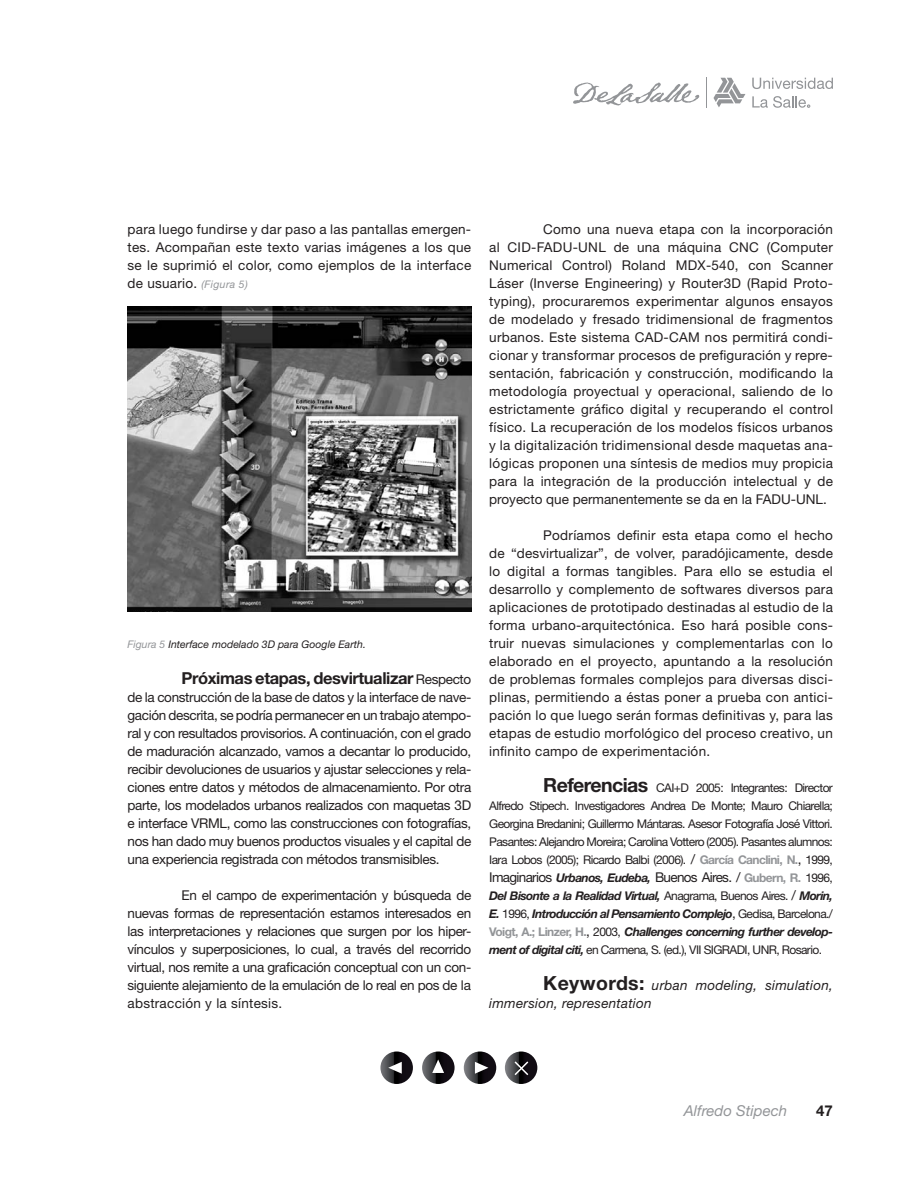
<style>
.page{position:relative;width:918px;height:1188px;background:#fff}
.page>*{position:absolute;margin:0;border:0;box-sizing:border-box;transform-origin:0 0}
.t1{font:700 16.5px "Helvetica Neue";letter-spacing:-.025em;color:#231f20}
.t2{font:italic 15px "Helvetica Neue";color:#939598}
.t3{font:700 15px "Helvetica Neue";color:#231f20}
.t4{font:13.5px/18px "Helvetica Neue";color:#231f20;text-align:justify}
.t5{font:italic 13.5px/18px "Helvetica Neue";letter-spacing:.02em;color:#231f20}
.t6{font:13.5px "Helvetica Neue";letter-spacing:-.05em;color:#231f20}
.t7{font:12px/18px "Helvetica Neue";letter-spacing:-.05em;color:#231f20;text-align:justify}
.t8{font:italic 700 12px/18px "Helvetica Neue";letter-spacing:-.05em;color:#231f20;text-align:justify}
.t9{font:italic 10.5px "Helvetica Neue";color:#231f20}
.s1{font-style:italic;font-size:10.5px;color:#939598}
.s2{color:#939598}
.s3{font-weight:400;font-size:13.5px}
.s4{font-weight:700;font-size:19.5px}
.s5{font-size:13.5px}
.s6{font-weight:700;color:#939598}
.s7{font-weight:700;font-style:italic;font-size:12px}
.s8{font-weight:700;font-size:12px;color:#939598}
.s9{font-size:12px}
.s10{font-weight:400;font-style:normal}
.s11{font-weight:400;font-style:normal;font-size:13.5px}
.s12{font-style:normal;color:#939598}
.s13{font-weight:700;font-style:normal;font-size:19.5px}
</style>
<div class="page">
<svg style="left:573px;top:83px;width:126px;height:22px"></svg>
<hr style="left:706px;top:78px;width:1px;height:30px;background:#939598">
<svg style="left:714px;top:78px;width:31px;height:29px"></svg>
<svg style="left:752px;top:78px;width:81px;height:11px"></svg>
<svg style="left:752px;top:96px;width:58px;height:12px"></svg>
<img style="left:128px;top:306px;width:343px;height:306px">
<svg style="left:380px;top:1052px;width:33px;height:32px"></svg>
<svg style="left:388px;top:1062px;width:14px;height:12px"></svg>
<svg style="left:464px;top:1052px;width:32px;height:32px"></svg>
<svg style="left:475px;top:1062px;width:13px;height:12px"></svg>
<svg style="left:422px;top:1052px;width:33px;height:32px"></svg>
<svg style="left:432px;top:1059px;width:12px;height:14px"></svg>
<svg style="left:505px;top:1052px;width:32px;height:32px"></svg>
<svg style="left:513px;top:1060px;width:17px;height:17px"></svg>
<p class="t4" style="left:128px;top:222px;width:345px">para luego fundirse y dar paso a las pantallas emergen&shy;tes. Acompañan este texto varias imágenes a los que se le suprimió el color, como ejemplos de la interface de usuario. <span class="s1">(Figura 5)</span></p>
<p class="t9" style="left:128px;top:641px;width:240px"><span class="s2">Figura 5</span> Interface modelado 3D para Google Earth.</p>
<p class="t1" style="left:182px;top:672px;width:291px">Próximas etapas, desvirtualizar <span class="s3">Respecto</span></p>
<p class="t4" style="left:128px;top:690px;width:345px">de la construcción de la base de datos y la interface de nave&shy;gación descrita, se podría permanecer en un trabajo atempo&shy;ral y con resultados provisorios. A continuación, con el grado de maduración alcanzado, vamos a decantar lo producido, recibir devoluciones de usuarios y ajustar selecciones y rela&shy;ciones entre datos y métodos de almacenamiento. Por otra parte, los modelados urbanos realizados con maquetas 3D e interface VRML, como las construcciones con fotografías, nos han dado muy buenos productos visuales y el capital de una experiencia registrada con métodos transmisibles.</p>
<p class="t4" style="left:128px;top:888px;width:345px;text-indent:54px">En el campo de experimentación y búsqueda de nuevas formas de representación estamos interesados en las interpretaciones y relaciones que surgen por los hiper&shy;vínculos y superposiciones, lo cual, a través del recorrido virtual, nos remite a una graficación conceptual con un con&shy;siguiente alejamiento de la emulación de lo real en pos de la abstracción y la síntesis.</p>
<p class="t4" style="left:489px;top:222px;width:345px;text-indent:54px">Como una nueva etapa con la incorporación al CID-FADU-UNL de una máquina CNC (Computer Numerical Control) Roland MDX-540, con Scanner Láser (Inverse Engineering) y Router3D (Rapid Proto&shy;typing), procuraremos experimentar algunos ensayos de modelado y fresado tridimensional de fragmentos urbanos. Este sistema CAD-CAM nos permitirá condi&shy;cionar y transformar procesos de prefiguración y repre&shy;sentación, fabricación y construcción, modificando la metodología proyectual y operacional, saliendo de lo estrictamente gráfico digital y recuperando el control físico. La recuperación de los modelos físicos urbanos y la digitalización tridimensional desde maquetas ana&shy;lógicas proponen una síntesis de medios muy propicia para la integración de la producción intelectual y de proyecto que permanentemente se da en la FADU-UNL.</p>
<p class="t4" style="left:489px;top:528px;width:345px;text-indent:54px">Podríamos definir esta etapa como el hecho de “desvirtualizar”, de volver, paradójicamente, desde lo digital a formas tangibles. Para ello se estudia el desarrollo y complemento de softwares diversos para aplicaciones de prototipado destinadas al estudio de la forma urbano-arquitectónica. Eso hará posible cons&shy;truir nuevas simulaciones y complementarlas con lo elaborado en el proyecto, apuntando a la resolución de problemas formales complejos para diversas disci&shy;plinas, permitiendo a éstas poner a prueba con antici&shy;pación lo que luego serán formas definitivas y, para las etapas de estudio morfológico del proceso creativo, un infinito campo de experimentación.</p>
<p class="t7" style="left:489px;top:780px;width:345px;text-indent:54px"><span class="s4">Referencias</span> CAI+D 2005: Integrantes: Director Alfredo Stipech. Investigadores Andrea De Monte; Mauro Chiarella; Georgina Bredanini; Guillermo Mántaras. Asesor Fotografía José Vittori.<br>Pasantes: Alejandro Moreira; Carolina Vottero (2005). Pasantes alumnos:<br>Iara Lobos (2005); Ricardo Balbi (2006). <span class="s5">/</span> <span class="s6">García Canclini, N.</span><span class="s5">,</span> 1999,</p>
<p class="t6" style="left:489px;top:872px;width:345px">Imaginarios <span class="s7">Urbanos, Eudeba,</span> Buenos Aires. / <span class="s8">Gubern, R.</span> <span class="s9">1996,</span></p>
<p class="t8" style="left:489px;top:888px;width:345px">Del Bisonte a la Realidad Virtual, <span class="s10">Anagrama, Buenos Aires.</span> <span class="s11">/</span> Morin, E. <span class="s10">1996,</span> Introducción al Pensamiento Complejo<span class="s11">,</span> <span class="s10">Gedisa, Barcelona./ </span><span class="s12">Voigt, A.; Linzer, H.</span><span class="s11">,</span> <span class="s10">2003,</span> Challenges concerning further develop&shy;ment of digital citi, <span class="s10">en Carmena, S. (ed.), VII SIGRADI, UNR, Rosario.</span></p>
<p class="t5" style="left:489px;top:978px;width:345px;text-indent:54px"><span class="s13">Keywords:</span> urban modeling, simulation, immersion, representation</p>
<p class="t2" style="left:684px;top:1105px;width:105px">Alfredo Stipech</p>
<p class="t3" style="left:816px;top:1105px;width:18px">47</p>
</div>
